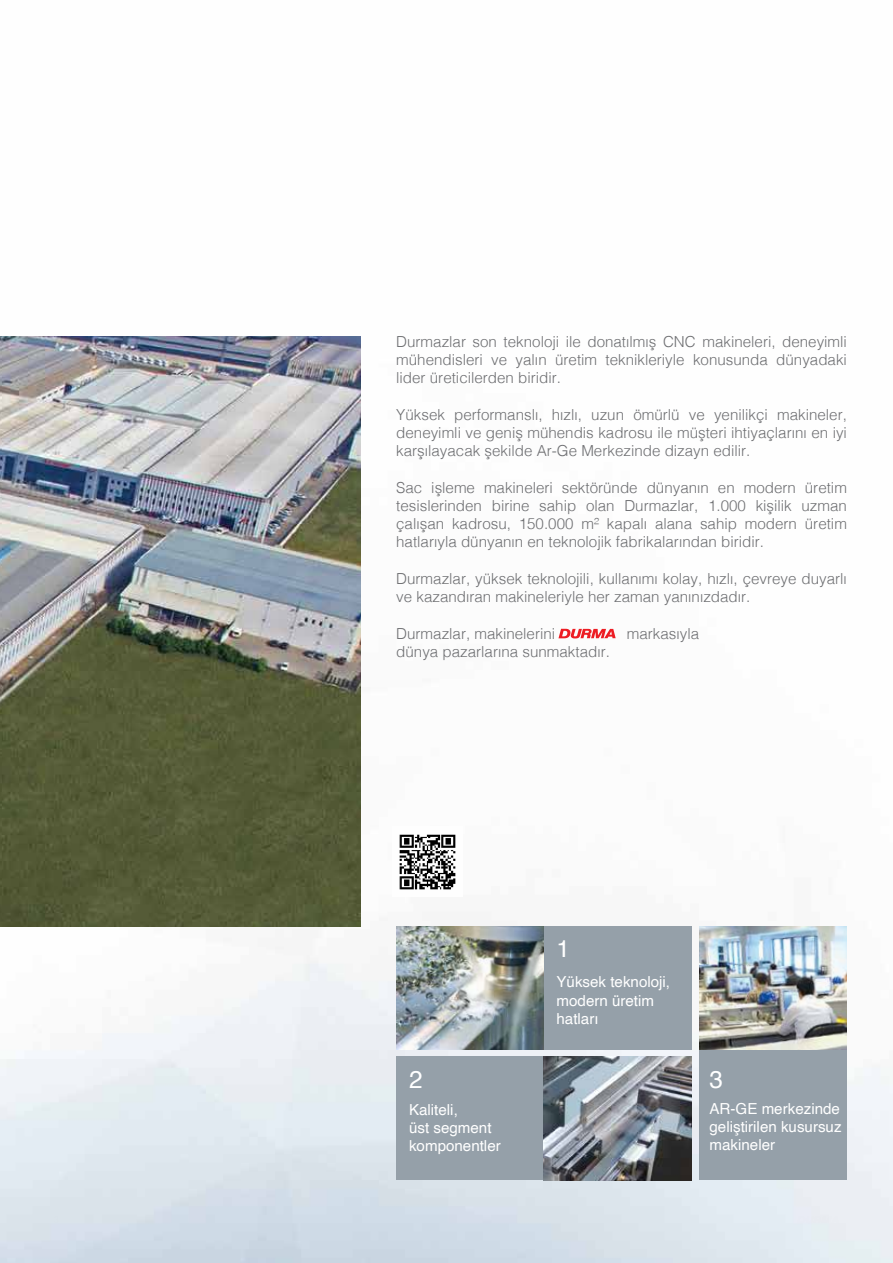
<style>
.page{position:relative;width:893px;height:1263px;background:#fff}
.page>*{position:absolute;margin:0;border:0;box-sizing:border-box;transform-origin:0 0}
.t1{font:24.3px "Helvetica";color:#fff}
.t2{font:300 15.15px/18.3px "Helvetica";color:#6d6e71;text-align:justify}
.t3{font:15.15px/18.3px "Helvetica";color:#fff}
</style>
<div class="page">
<img style="left:0;top:628px;width:893px;height:635px">
<img style="left:0;top:336px;width:361px;height:590px">
<div style="left:396px;top:926px;width:296px;height:124px;background:#95a0a9"></div>
<img style="left:396px;top:926px;width:148px;height:124px">
<div style="left:699px;top:926px;width:148px;height:254px;background:#95a0a9"></div>
<div style="left:396px;top:1057px;width:296px;height:123px;background:#95a0a9"></div>
<img style="left:544px;top:1057px;width:148px;height:123px">
<img style="left:699px;top:926px;width:148px;height:124px">
<svg style="left:558px;top:629px;width:58px;height:9px"></svg>
<img style="left:392px;top:827px;width:70px;height:70px">
<p class="t2" style="left:396px;top:331px;width:452px">Durmazlar son teknoloji ile donatılmış CNC makineleri, deneyimli mühendisleri ve yalın üretim teknikleriyle konusunda dünyadaki lider üreticilerden biridir.</p>
<p class="t2" style="left:396px;top:404px;width:452px">Yüksek performanslı, hızlı, uzun ömürlü ve yenilikçi makineler, deneyimli ve geniş mühendis kadrosu ile müşteri ihtiyaçlarını en iyi karşılayacak şekilde Ar-Ge Merkezinde dizayn edilir.</p>
<p class="t2" style="left:396px;top:477px;width:452px">Sac işleme makineleri sektöründe dünyanın en modern üretim tesislerinden birine sahip olan Durmazlar, 1.000 kişilik uzman çalışan kadrosu, 150.000 m² kapalı alana sahip modern üretim hatlarıyla dünyanın en teknolojik fabrikalarından biridir.</p>
<p class="t2" style="left:396px;top:568px;width:452px">Durmazlar, yüksek teknolojili, kullanımı kolay, hızlı, çevreye duyarlı ve kazandıran makineleriyle her zaman yanınızdadır.</p>
<p class="t2" style="left:396px;top:623px;width:161px">Durmazlar, makinelerini</p>
<p class="t2" style="left:627px;top:623px;width:74px">markasıyla</p>
<p class="t2" style="left:396px;top:641px;width:215px">dünya pazarlarına sunmaktadır.</p>
<h1 class="t1" style="left:556px;top:930px;width:15px">1</h1>
<p class="t3" style="left:556px;top:973px;width:115px">Yüksek teknoloji, modern üretim hatları</p>
<h1 class="t1" style="left:409px;top:1060px;width:15px">2</h1>
<h1 class="t1" style="left:709px;top:1060px;width:15px">3</h1>
<p class="t3" style="left:409px;top:1101px;width:93px">Kaliteli,<br>üst segment komponentler</p>
<p class="t3" style="left:709px;top:1100px;width:134px;text-align:justify">AR-GE merkezinde geliştirilen kusursuz makineler</p>
</div>
